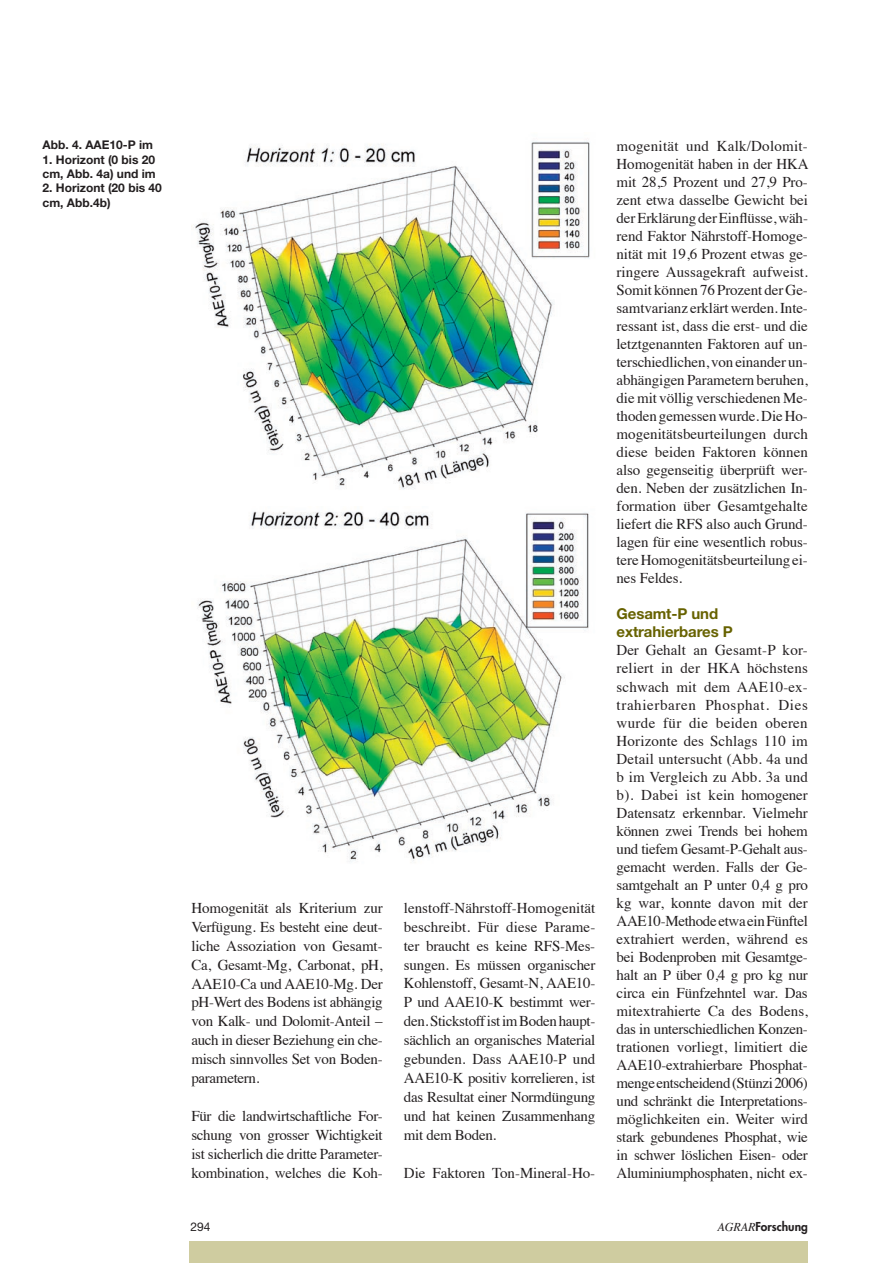
<style>
.page{position:relative;width:893px;height:1263px;background:#fff}
.page>*{position:absolute;margin:0;border:0;box-sizing:border-box;transform-origin:0 0}
.t1{font:15px/18px "Times";letter-spacing:-.02em;color:#231f20;text-align:justify}
.t2{font:700 15px/18px "Helvetica Neue";letter-spacing:-.005em;color:#676200}
.t3{font:700 12px/14.4px "Helvetica Neue";color:#231f20}
.t4{font:800 12px "Futura";color:#231f20}
.t5{font:12px "Helvetica Neue";color:#231f20}
.s1{font-family:"Times";font-weight:400;font-style:italic}
</style>
<div class="page">
<div style="left:189px;top:1242px;width:619px;height:21px;background:#cfcca0"></div>
<img style="left:191px;top:141px;width:399px;height:348px">
<img style="left:197px;top:511px;width:392px;height:351px">
<p class="t3" style="left:43px;top:138px;width:112px">Abb. 4. AAE10-P im</p>
<p class="t3" style="left:43px;top:152px;width:115px">1. Horizont (0 bis 20 cm, Abb. 4a) und im</p>
<p class="t3" style="left:43px;top:181px;width:121px">2. Horizont (20 bis 40 cm, Abb.4b)</p>
<p class="t1" style="left:191px;top:897px;width:193px;line-height:18.9px">Homogenität als Kriterium zur Verfügung. Es besteht eine deut&shy;liche Assoziation von Gesamt-Ca, Gesamt-Mg, Carbonat, pH, AAE10-Ca und AAE10-Mg. Der pH-Wert des Bodens ist abhängig von Kalk- und Dolomit-Anteil – auch in dieser Beziehung ein che&shy;misch sinnvolles Set von Boden&shy;parametern.</p>
<p class="t1" style="left:191px;top:1105px;width:193px;line-height:18.9px">Für die landwirtschaftliche For&shy;schung von grosser Wichtigkeit ist sicherlich die dritte Parameter&shy;kombination, welches die Koh-</p>
<p class="t1" style="left:404px;top:897px;width:193px;line-height:18.9px">lenstoff-Nährstoff-Homogenität beschreibt. Für diese Parame&shy;ter braucht es keine RFS-Mes&shy;sungen. Es müssen organischer Kohlenstoff, Gesamt-N, AAE10- P und AAE10-K bestimmt wer&shy;den. Stickstoff ist im Boden haupt&shy;sächlich an organisches Material gebunden. Dass AAE10-P und AAE10-K positiv korrelieren, ist das Resultat einer Normdüngung und hat keinen Zusammenhang mit dem Boden.</p>
<p class="t1" style="left:404px;top:1162px;width:193px">Die Faktoren Ton-Mineral-Ho-</p>
<p class="t1" style="left:617px;top:136px;width:194px">mogenität und Kalk/Dolomit-Homogenität haben in der HKA mit 28,5 Prozent und 27,9 Pro&shy;zent etwa dasselbe Gewicht bei der Erklärung der Einflüsse, wäh&shy;rend Faktor Nährstoff-Homoge&shy;nität mit 19,6 Prozent etwas ge&shy;ringere Aussagekraft aufweist.<br>Somit können 76 Prozent der Ge&shy;samtvarianz erklärt werden. Inte&shy;ressant ist, dass die erst- und die letztgenannten Faktoren auf un&shy;terschiedlichen, von einander un&shy;abhängigen Parametern beruhen, die mit völlig verschiedenen Me&shy;thoden gemessen wurde. Die Ho&shy;mogenitätsbeurteilungen durch diese beiden Faktoren können also gegenseitig überprüft wer&shy;den. Neben der zusätzlichen In&shy;formation über Gesamtgehalte liefert die RFS also auch Grund&shy;lagen für eine wesentlich robus&shy;tere Homogenitätsbeurteilung ei&shy;nes Feldes.</p>
<p class="t2" style="left:617px;top:605px;width:118px">Gesamt-P und extrahierbares P</p>
<p class="t1" style="left:617px;top:640px;width:193px">Der Gehalt an Gesamt-P kor&shy;reliert in der HKA höchstens schwach mit dem AAE10-ex&shy;trahierbaren Phosphat. Dies wurde für die beiden oberen Horizonte des Schlags 110 im Detail untersucht (Abb. 4a und b im Vergleich zu Abb. 3a und b). Dabei ist kein homogener Datensatz erkennbar. Vielmehr können zwei Trends bei hohem und tiefem Gesamt-P-Gehalt aus&shy;gemacht werden. Falls der Ge&shy;samtgehalt an P unter 0,4 g pro kg war, konnte davon mit der AAE10-Methode etwa ein Fünftel extrahiert werden, während es bei Bodenproben mit Gesamtge&shy;halt an P über 0,4 g pro kg nur circa ein Fünfzehntel war. Das mitextrahierte Ca des Bodens, das in unterschiedlichen Konzen&shy;trationen vorliegt, limitiert die AAE10-extrahierbare Phosphat&shy;menge entscheidend (Stünzi 2006) und schränkt die Interpretations&shy;möglichkeiten ein. Weiter wird stark gebundenes Phosphat, wie in schwer löslichen Eisen- oder Aluminiumphosphaten, nicht ex-</p>
<p class="t5" style="left:190px;top:1220px;width:22px">294</p>
<p class="t4" style="left:717px;top:1219px;width:92px"><span class="s1">AGRAR</span>Forschung</p>
</div>
